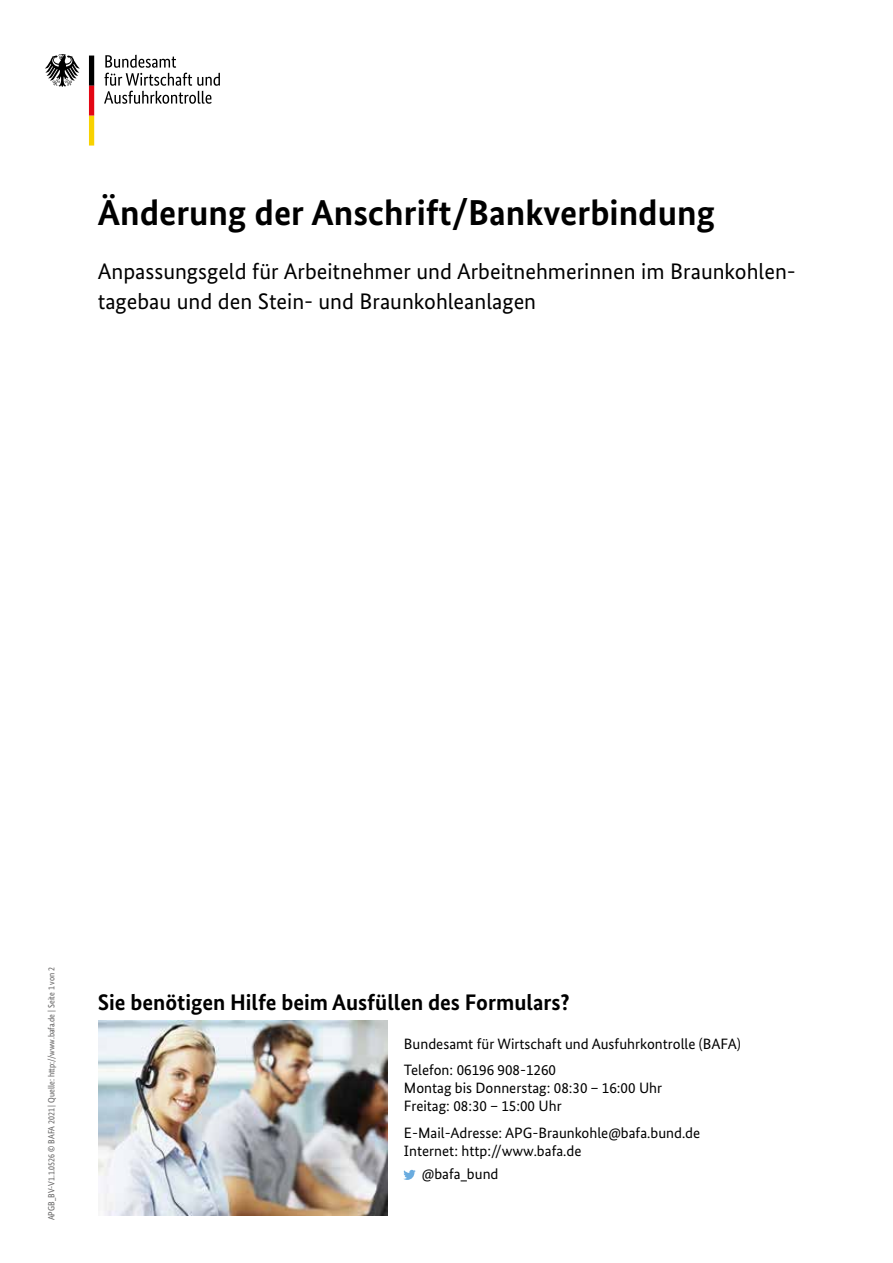
<style>
.page{position:relative;width:893px;height:1263px;background:#fff}
.page>*{position:absolute;margin:0;border:0;box-sizing:border-box;transform-origin:0 0}
.Titel{font:700 36px "Bundes Sans";color:#000}
.Unterüberschrift{font:22.5px/30px "Bundes Sans";color:#000}
.Ausfüllhilfe_-_Übers{font:700 22.5px "Bundes Sans";color:#000}
.Ausfüllhilfe_-_Text{font:15px/18px "Bundes Sans";color:#000}
.Ausfüllhilfe_-_Twitt{font:15px "Bundes Sans";color:#000}
.t1{font:9px "Bundes Sans Cond";color:#646363}
</style>
<div class="page">
<svg style="left:104px;top:55px;width:116px;height:49px"></svg>
<svg style="left:45px;top:54px;width:35px;height:33px"></svg>
<svg style="left:89px;top:56px;width:5px;height:90px"></svg>
<svg style="left:403px;top:1170px;width:13px;height:10px"></svg>
<img style="left:98px;top:1020px;width:289px;height:196px">
<h1 class="Titel" style="left:98px;top:191px;width:618px">Änderung der Anschrift/Bankverbindung</h1>
<p class="Unterüberschrift" style="left:98px;top:256px;width:697px">Anpassungsgeld für Arbeitnehmer und Arbeitnehmerinnen im Braunkohlen&shy;tagebau und den Stein- und Braunkohleanlagen</p>
<p class="t1" style="left:46px;top:1220px;width:255px;rotate:-90deg">apgb_bv-V1.1.0526 © BAFA 2021 | Quelle: http://www.bafa.de | Seite 1 von 2</p>
<p class="Ausfüllhilfe_-_Übers" style="left:98px;top:988px;width:473px">Sie benötigen Hilfe beim Ausfüllen des Formulars?</p>
<p class="Ausfüllhilfe_-_Text" style="left:404px;top:1034px;width:338px">Bundesamt für Wirtschaft und Ausfuhrkontrolle (BAFA)</p>
<p class="Ausfüllhilfe_-_Text" style="left:404px;top:1061px;width:260px">Telefon: 06196 908-1260<br>Montag bis Donnerstag: 08:30 – 16:00 Uhr<br>Freitag: 08:30 – 15:00 Uhr</p>
<p class="Ausfüllhilfe_-_Text" style="left:404px;top:1123px;width:298px">E-Mail-Adresse: APG-Braunkohle@bafa.bund.de<br>Internet: http://www.bafa.de</p>
<p class="Ausfüllhilfe_-_Twitt" style="left:422px;top:1165px;width:78px">@bafa_bund</p>
</div>
